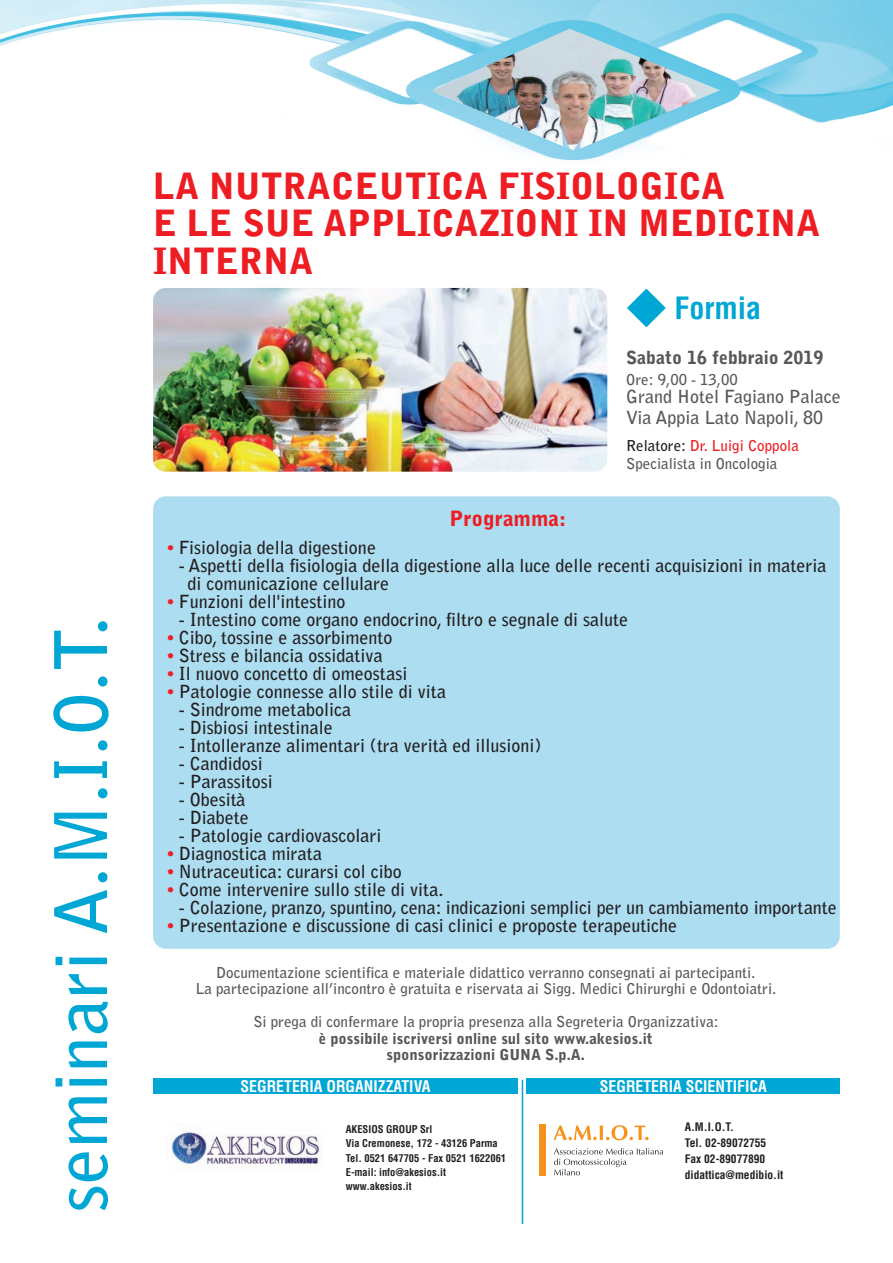
<style>
.page{position:relative;width:893px;height:1263px;background:#fff}
.page>*{position:absolute;margin:0;border:0;box-sizing:border-box;transform-origin:0 0}
.t1{font:700 72px "Bell Gothic";color:#00a7d4}
.t2{font:900 36px/37.5px "Bell Gothic";color:#ee1d23}
.t3{font:700 condensed 30px "Helvetica";color:#00a7d4}
.t4{font:900 21px "Bell Gothic";color:#ee1d23}
.t5{font:700 18px/18px "Bell Gothic";color:#231f20}
.t6{font:700 18px/21px "Bell Gothic";color:#57585a}
.t7{font:900 18px "Bell Gothic";color:#57585a}
.t8{font:700 condensed 15.75px "Helvetica";color:#fff}
.t9{font:700 15px/18px "Bell Gothic";color:#57585a}
.t10{font:900 15px/16.5px "Bell Gothic";color:#57585a;text-align:center}
.t11{font:700 condensed 11.4px/15.8px "Helvetica";color:#231f20}
.t12{font:700 condensed 10.5px/14.4px "Helvetica";color:#231f20}
.s1{color:#231f20}
.s2{color:#ee1d23}
</style>
<div class="page">
<div style="left:153px;top:496px;width:687px;height:453px;background:#adddf0"></div>
<img style="left:153px;top:288px;width:454px;height:184px;border-radius:13px">
<img style="left:0;top:0;width:893px;height:161px">
<img style="left:432px;top:29px;width:288px;height:122px">
<img style="left:171px;top:1130px;width:152px;height:39px">
<div style="left:153px;top:1079px;width:364px;height:15px;background:#00a7d4"></div>
<hr style="left:522px;top:1080px;width:1px;height:144px;background:#00a7d4">
<div style="left:527px;top:1079px;width:313px;height:15px;background:#00a7d4"></div>
<div style="left:539px;top:1124px;width:7px;height:51px;background:#f7931d"></div>
<svg style="left:554px;top:1125px;width:95px;height:15px"></svg>
<svg style="left:554px;top:1148px;width:109px;height:27px"></svg>
<h1 class="t1" style="left:54px;top:1212px;width:597px;rotate:-90deg">seminari A.M.I.O.T.</h1>
<h2 class="t2" style="left:153px;top:170px;width:669px">LA NUTRACEUTICA FISIOLOGICA<br>E LE SUE APPLICAZIONI IN MEDICINA<br>INTERNA</h2>
<h3 class="t3" style="left:625px;top:297px;width:138px">◆ Formia</h3>
<p class="t4" style="left:449px;top:511px;width:118px">Programma:</p>
<p class="t7" style="left:626px;top:351px;width:199px">Sabato 16 febbraio 2019</p>
<p class="t9" style="left:626px;top:372px;width:113px">Ore: 9,00 - 13,00</p>
<p class="t6" style="left:626px;top:388px;width:216px">Grand Hotel Fagiano Palace<br>Via Appia Lato Napoli, 80</p>
<p class="t9" style="left:626px;top:437px;width:174px"><span class="s1">Relatore:</span> <span class="s2">Dr. Luigi Coppola<br></span>Specialista in Oncologia</p>
<p class="t5" style="left:166px;top:539px;width:212px"><span class="s2">•</span> Fisiologia della digestione</p>
<p class="t5" style="left:188px;top:557px;width:640px;text-indent:-9px">- Aspetti della fisiologia della digestione alla luce delle recenti acquisizioni in materia di comunicazione cellulare</p>
<p class="t5" style="left:166px;top:593px;width:181px"><span class="s2">•</span> Funzioni dell'intestino</p>
<p class="t5" style="left:179px;top:611px;width:451px">- Intestino come organo endocrino, filtro e segnale di salute</p>
<p class="t5" style="left:166px;top:629px;width:228px"><span class="s2">•</span> Cibo, tossine e assorbimento</p>
<p class="t5" style="left:166px;top:647px;width:218px"><span class="s2">•</span> Stress e bilancia ossidativa</p>
<p class="t5" style="left:166px;top:665px;width:243px"><span class="s2">•</span> Il nuovo concetto di omeostasi</p>
<p class="t5" style="left:166px;top:683px;width:282px"><span class="s2">•</span> Patologie connesse allo stile di vita</p>
<p class="t5" style="left:179px;top:701px;width:174px">- Sindrome metabolica</p>
<p class="t5" style="left:179px;top:719px;width:156px">- Disbiosi intestinale</p>
<p class="t5" style="left:179px;top:737px;width:364px">- Intolleranze alimentari (tra verità ed illusioni)</p>
<p class="t5" style="left:179px;top:755px;width:85px">- Candidosi</p>
<p class="t5" style="left:179px;top:773px;width:95px">- Parassitosi</p>
<p class="t5" style="left:179px;top:791px;width:68px">- Obesità</p>
<p class="t5" style="left:179px;top:809px;width:71px">- Diabete</p>
<p class="t5" style="left:179px;top:827px;width:204px">- Patologie cardiovascolari</p>
<p class="t5" style="left:166px;top:845px;width:158px"><span class="s2">•</span> Diagnostica mirata</p>
<p class="t5" style="left:166px;top:863px;width:237px"><span class="s2">•</span> Nutraceutica: curarsi col cibo</p>
<p class="t5" style="left:166px;top:881px;width:279px"><span class="s2">•</span> Come intervenire sullo stile di vita.</p>
<p class="t5" style="left:179px;top:899px;width:659px">- Colazione, pranzo, spuntino, cena: indicazioni semplici per un cambiamento importante</p>
<p class="t5" style="left:166px;top:917px;width:513px"><span class="s2">•</span> Presentazione e discussione di casi clinici e proposte terapeutiche</p>
<p class="t9" style="left:195px;top:965px;width:582px;line-height:16.5px;text-align:center">Documentazione scientifica e materiale didattico verranno consegnati ai partecipanti.<br>La partecipazione all’incontro è gratuita e riservata ai Sigg. Medici Chirurghi e Odontoiatri.</p>
<p class="t9" style="left:253px;top:1014px;width:467px">Si prega di confermare la propria presenza alla Segreteria Organizzativa:</p>
<p class="t10" style="left:319px;top:1031px;width:335px">è possibile iscriversi online sul sito www.akesios.it sponsorizzazioni GUNA S.p.A.</p>
<p class="t8" style="left:241px;top:1080px;width:192px">SEGRETERIA ORGANIZZATIVA</p>
<p class="t12" style="left:346px;top:1122px;width:162px">AKESIOS GROUP Srl<br>Via Cremonese, 172 - 43126 Parma<br>Tel. 0521 647705 - Fax 0521 1622061<br>E-mail: info@akesios.it www.akesios.it</p>
<p class="t8" style="left:600px;top:1080px;width:169px">SEGRETERIA SCIENTIFICA</p>
<p class="t11" style="left:685px;top:1120px;width:100px">A.M.I.O.T.<br>Tel. 02-89072755<br>Fax 02-89077890 didattica@medibio.it</p>
</div>
